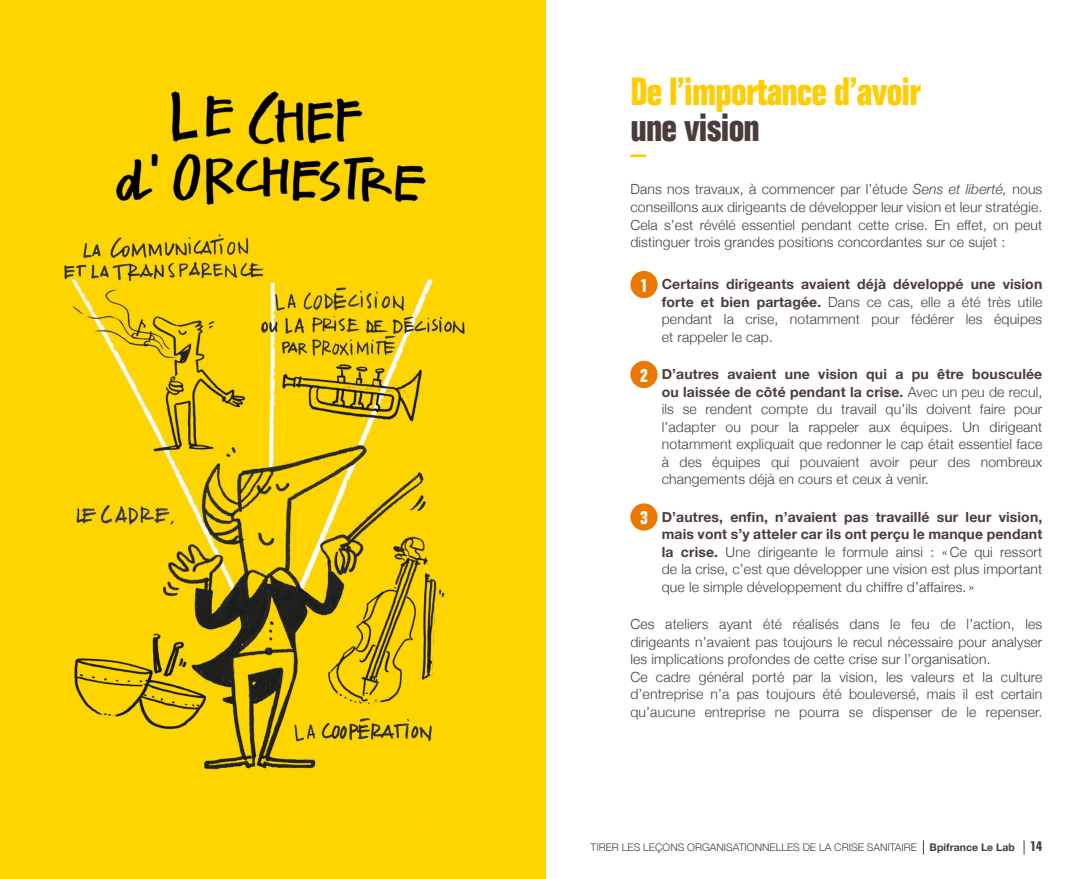
<style>
.page{position:relative;width:1092px;height:879px;background:#fff}
.page>*{position:absolute;margin:0;border:0;box-sizing:border-box;transform-origin:0 0}
.t1{font:700 condensed 38.5px "Folio";letter-spacing:-.02em;color:#ffcd00}
.t2{font:700 condensed 38.5px "Folio";letter-spacing:-.02em;color:#4b3c3c}
.t3{font:300 14px/17.5px "Helvetica Neue";letter-spacing:.01em;color:#4b3c3c;text-align:justify}
.t4{font:300 10.5px "Helvetica Neue";color:#4b3c3c}
.s1{font-style:italic}
.s2{font-family:"Folio";font-weight:700;font-stretch:condensed;font-size:18.38px;color:#fff}
.s3{font-weight:700}
.s4{font-family:"Folio";font-weight:700;font-stretch:condensed;font-size:14px}
</style>
<div class="page">
<hr style="left:630px;top:154px;width:16px;height:3px;background:#ffcd00">
<div style="left:630px;top:271px;width:27px;height:27px;background:#eb7800;border-radius:50%"></div>
<div style="left:630px;top:360px;width:27px;height:28px;background:#eb7800;border-radius:50%"></div>
<div style="left:630px;top:503px;width:27px;height:27px;background:#eb7800;border-radius:50%"></div>
<div style="left:0;top:0;width:546px;height:878px;background:#ffd500"></div>
<img style="left:63px;top:89px;width:404px;height:684px">
<svg style="left:922px;top:840px;width:1px;height:14px"></svg>
<svg style="left:1023px;top:840px;width:1px;height:14px"></svg>
<h1 class="t1" style="left:630px;top:70px;width:292px">De l’importance d’avoir</h1>
<h1 class="t2" style="left:630px;top:106px;width:131px">une vision</h1>
<p class="t3" style="left:630px;top:180px;width:413px">Dans nos travaux, à commencer par l’étude <span class="s1">Sens et liberté,</span> nous conseillons aux dirigeants de développer leur vision et leur stratégie.<br>Cela s’est révélé essentiel pendant cette crise. En effet, on peut distinguer trois grandes positions concordantes sur ce sujet :</p>
<p class="t3" style="left:661px;top:275px;width:382px;text-indent:-22px"><span class="s2">1</span> <span class="s3">Certains dirigeants avaient déjà développé une vision forte et bien partagée.</span> Dans ce cas, elle a été très utile pendant la crise, notamment pour fédérer les équipes et rappeler le cap.</p>
<p class="t3" style="left:661px;top:364px;width:382px;text-indent:-22px"><span class="s2">2</span> <span class="s3">D’autres avaient une vision qui a pu être bousculée ou laissée de côté pendant la crise.</span> Avec un peu de recul, ils se rendent compte du travail qu’ils doivent faire pour l’adapter ou pour la rappeler aux équipes. Un dirigeant notamment expliquait que redonner le cap était essentiel face à des équipes qui pouvaient avoir peur des nombreux changements déjà en cours et ceux à venir.</p>
<p class="t3" style="left:661px;top:507px;width:382px;text-indent:-22px"><span class="s2">3</span> <span class="s3">D’autres, enfin, n’avaient pas travaillé sur leur vision, mais vont s’y atteler car ils ont perçu le manque pendant la crise.</span> Une dirigeante le formule ainsi : « Ce qui ressort de la crise, c’est que développer une vision est plus important que le simple développement du chiffre d’affaires. »</p>
<p class="t3" style="left:630px;top:614px;width:413px;text-align:left">Ces ateliers ayant été réalisés dans le feu de l’action, les dirigeants n’avaient pas toujours le recul nécessaire pour analyser les implications profondes de cette crise sur l’organisation.<br>Ce cadre général porté par la vision, les valeurs et la culture d’entreprise n’a pas toujours été bouleversé, mais il est certain qu’aucune entreprise ne pourra se dispenser de le repenser.</p>
<p class="t4" style="left:590px;top:838px;width:453px">TIRER LES LEÇONS ORGANISATIONNELLES DE LA CRISE SANITAIRE <span class="s3">Bpifrance Le Lab</span> <span class="s4">14</span></p>
</div>
